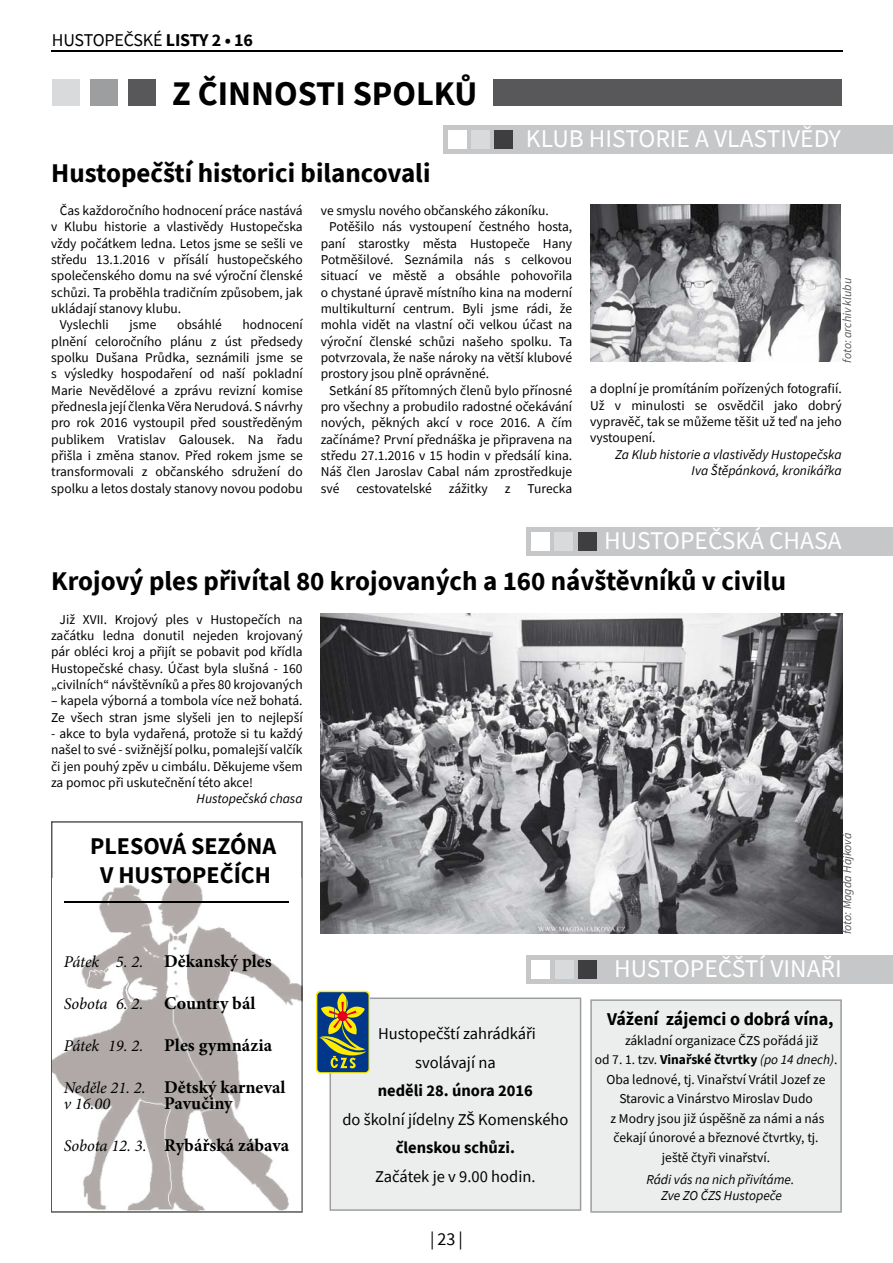
<style>
.page{position:relative;width:893px;height:1263px;background:#fff}
.page>*{position:absolute;margin:0;border:0;box-sizing:border-box;transform-origin:0 0}
.t1{font:700 34.5px "Source Sans Pro";color:#000}
.t2{font:700 27px "Source Sans Pro";color:#000}
.t3{font:25.5px "Source Sans Pro";color:#fff}
.t4{font:700 24px/28.8px "Source Sans Pro";color:#000;text-align:center}
.t5{font:700 18px "Minion Pro";color:#000}
.t6{font:18px "Source Sans Pro";letter-spacing:-.01em;color:#000}
.t7{font:700 18px "Source Sans Pro";color:#000}
.t8{font:16.5px/28.5px "Source Sans Pro";color:#000;text-align:center}
.t9{font:700 16.5px "Source Sans Pro";color:#000}
.t10{font:italic 16.5px "Minion Pro";color:#000}
.t11{font:13.5px/16.4px "Source Sans Pro";color:#000;text-align:justify}
.t12{font:italic 13.5px/16.4px "Source Sans Pro";color:#000;text-align:right}
.t13{font:700 13.5px "Source Sans Pro";color:#000}
.t14{font:italic 12px "Source Sans Pro";color:#58585a}
.s1{font-weight:700}
.s2{font-weight:400;font-style:italic;font-size:16.5px}
.s3{font-weight:700;font-style:normal;font-size:18px}
.s4{font-weight:400}
.s5{font-weight:400;font-style:italic}
</style>
<div class="page">
<hr style="left:51px;top:50px;width:791px;height:2px;background:#000">
<svg style="left:51px;top:821px;width:252px;height:392px"></svg>
<img style="left:52px;top:878px;width:251px;height:333px">
<div style="left:52px;top:79px;width:27px;height:27px;background:#d9dadb"></div>
<div style="left:90px;top:79px;width:28px;height:27px;background:#9c9e9f"></div>
<div style="left:128px;top:79px;width:28px;height:27px;background:#58585a"></div>
<div style="left:493px;top:79px;width:349px;height:27px;background:#58585a"></div>
<div style="left:443px;top:126px;width:450px;height:28px;background:#c6c7c8"></div>
<div style="left:448px;top:130px;width:19px;height:19px;background:#fff"></div>
<div style="left:471px;top:130px;width:19px;height:19px;background:#d9dadb"></div>
<div style="left:494px;top:130px;width:19px;height:19px;background:#3e3d40"></div>
<img style="left:590px;top:204px;width:251px;height:158px">
<div style="left:527px;top:528px;width:366px;height:28px;background:#c6c7c8"></div>
<div style="left:531px;top:532px;width:19px;height:19px;background:#fff"></div>
<div style="left:554px;top:532px;width:19px;height:19px;background:#d9dadb"></div>
<div style="left:578px;top:532px;width:19px;height:19px;background:#3e3d40"></div>
<div style="left:527px;top:955px;width:366px;height:28px;background:#c6c7c8"></div>
<div style="left:531px;top:960px;width:19px;height:18px;background:#fff"></div>
<div style="left:555px;top:960px;width:18px;height:18px;background:#d9dadb"></div>
<div style="left:578px;top:960px;width:19px;height:18px;background:#3e3d40"></div>
<img style="left:321px;top:613px;width:521px;height:321px">
<div style="left:590px;top:999px;width:252px;height:214px;background:#eceded"></div>
<div style="left:329px;top:998px;width:252px;height:213px;background:#eceded"></div>
<svg style="left:316px;top:991px;width:54px;height:82px"></svg>
<div style="left:317px;top:992px;width:51px;height:80px;background:#00378b;border-radius:4px"></div>
<svg style="left:319px;top:993px;width:47px;height:76px"></svg>
<hr style="left:65px;top:901px;width:224px;height:2px;background:#000">
<h3 class="t6" style="left:52px;top:28px;width:203px">HUSTOPEČSKÉ <span class="s1">LISTY 2 • 16</span></h3>
<h1 class="t1" style="left:172px;top:71px;width:307px">Z ČINNOSTI SPOLKŮ</h1>
<h2 class="t2" style="left:51px;top:155px;width:381px">Hustopečští historici bilancovali</h2>
<h3 class="t3" style="left:526px;top:122px;width:316px">KLUB HISTORIE A VLASTIVĚDY</h3>
<p class="t11" style="left:60px;top:202px;width:244px">Čas každoročního hodnocení práce nastává</p>
<p class="t11" style="left:51px;top:218px;width:253px">v Klubu historie a vlastivědy Hustopečska</p>
<p class="t11" style="left:51px;top:235px;width:253px">vždy počátkem ledna. Letos jsme se sešli ve</p>
<p class="t11" style="left:51px;top:251px;width:253px">středu 13.1.2016 v přísálí hustopečského</p>
<p class="t11" style="left:51px;top:267px;width:253px">společenského domu na své výroční členské</p>
<p class="t11" style="left:51px;top:284px;width:253px">schůzi. Ta proběhla tradičním způsobem, jak</p>
<p class="t11" style="left:51px;top:300px;width:131px">ukládají stanovy klubu.</p>
<p class="t11" style="left:60px;top:316px;width:51px">Vyslechli</p>
<p class="t11" style="left:130px;top:316px;width:28px">jsme</p>
<p class="t11" style="left:177px;top:316px;width:46px">obsáhlé</p>
<p class="t11" style="left:51px;top:316px;width:253px;text-indent:191px">hodnocení plnění celoročního plánu z úst předsedy spolku Dušana Průdka, seznámili jsme se s výsledky hospodaření od naší pokladní Marie Nevědělové a zprávu revizní komise přednesla její členka Věra Nerudová. S návrhy pro rok 2016 vystoupil před soustředěným publikem Vratislav Galousek. Na řadu přišla i změna stanov. Před rokem jsme se transformovali z občanského sdružení do spolku a letos dostaly stanovy novou podobu</p>
<p class="t11" style="left:321px;top:202px;width:229px">ve smyslu nového občanského zákoníku.</p>
<p class="t11" style="left:329px;top:218px;width:244px">Potěšilo nás vystoupení čestného hosta,</p>
<p class="t11" style="left:321px;top:235px;width:253px">paní starostky města Hustopeče Hany</p>
<p class="t11" style="left:321px;top:251px;width:253px">Potměšilové. Seznámila nás s celkovou</p>
<p class="t11" style="left:321px;top:267px;width:253px">situací ve městě a obsáhle pohovořila</p>
<p class="t11" style="left:321px;top:284px;width:253px">o chystané úpravě místního kina na moderní</p>
<p class="t11" style="left:321px;top:300px;width:253px">multikulturní centrum. Byli jsme rádi, že</p>
<p class="t11" style="left:321px;top:316px;width:253px">mohla vidět na vlastní oči velkou účast na</p>
<p class="t11" style="left:321px;top:333px;width:253px">výroční členské schůzi našeho spolku. Ta</p>
<p class="t11" style="left:321px;top:349px;width:253px">potvrzovala, že naše nároky na větší klubové</p>
<p class="t11" style="left:321px;top:365px;width:170px">prostory jsou plně oprávněné.</p>
<p class="t11" style="left:329px;top:382px;width:244px">Setkání 85 přítomných členů bylo přínosné</p>
<p class="t11" style="left:321px;top:398px;width:253px">pro všechny a probudilo radostné očekávání</p>
<p class="t11" style="left:321px;top:414px;width:253px">nových, pěkných akcí v roce 2016. A čím</p>
<p class="t11" style="left:321px;top:431px;width:253px">začínáme? První přednáška je připravena na</p>
<p class="t11" style="left:321px;top:447px;width:253px">středu 27.1.2016 v 15 hodin v předsálí kina.</p>
<p class="t11" style="left:321px;top:463px;width:253px">Náš člen Jaroslav Cabal nám zprostředkuje</p>
<p class="t11" style="left:321px;top:480px;width:20px">své</p>
<p class="t11" style="left:356px;top:480px;width:77px">cestovatelské</p>
<p class="t11" style="left:449px;top:480px;width:40px">zážitky</p>
<p class="t11" style="left:505px;top:480px;width:7px">z</p>
<p class="t11" style="left:527px;top:480px;width:46px">Turecka</p>
<p class="t14" style="left:839px;top:363px;width:86px;rotate:-90deg">foto: archiv klubu</p>
<p class="t11" style="left:590px;top:380px;width:253px">a doplní je promítáním pořízených fotografií.<br>Už v minulosti se osvědčil jako dobrý vypravěč, tak se můžeme těšit už teď na jeho vystoupení.</p>
<p class="t12" style="left:615px;top:446px;width:228px">Za Klub historie a vlastivědy Hustopečska<br>Iva Štěpánková, kronikářka</p>
<h3 class="t3" style="left:604px;top:524px;width:239px">HUSTOPEČSKÁ CHASA</h3>
<h2 class="t2" style="left:51px;top:564px;width:736px">Krojový ples přivítal 80 krojovaných a 160 návštěvníků v civilu</h2>
<p class="t11" style="left:51px;top:611px;width:253px;text-indent:9px">Již XVII. Krojový ples v Hustopečích na začátku ledna donutil nejeden krojovaný pár obléci kroj a přijít se pobavit pod křídla Hustopečské chasy. Účast byla slušná - 160 „civilních“ návštěvníků a přes 80 krojovaných</p>
<p class="t11" style="left:51px;top:692px;width:253px">– kapela výborná a tombola více než bohatá.<br>Ze všech stran jsme slyšeli jen to nejlepší</p>
<p class="t11" style="left:51px;top:725px;width:253px">- akce to byla vydařená, protože si tu každý našel to své - svižnější polku, pomalejší valčík či jen pouhý zpěv u cimbálu. Děkujeme všem za pomoc při uskutečnění této akce!</p>
<p class="t12" style="left:197px;top:790px;width:108px">Hustopečská chasa</p>
<h3 class="t4" style="left:90px;top:831px;width:187px">PLESOVÁ SEZÓNA<br>V HUSTOPEČÍCH</h3>
<h3 class="t5" style="left:64px;top:950px;width:209px"><span class="s2">Pátek 5. 2.</span> Děkanský ples</h3>
<p class="t10" style="left:64px;top:993px;width:193px">Sobota 6. 2. <span class="s3">Country bál</span></p>
<h3 class="t5" style="left:64px;top:1034px;width:210px"><span class="s2">Pátek 19. 2.</span> Ples gymnázia</h3>
<h3 class="t5" style="left:64px;top:1076px;width:223px"><span class="s2">Neděle 21. 2.</span> Dětský karneval</h3>
<p class="t10" style="left:64px;top:1094px;width:48px">v 16.00</p>
<h3 class="t5" style="left:164px;top:1092px;width:70px">Pavučiny</h3>
<h3 class="t5" style="left:64px;top:1134px;width:227px"><span class="s2">Sobota 12. 3.</span> Rybářská zábava</h3>
<p class="t8" style="left:378px;top:1019px;width:159px">Hustopečští zahrádkáři svolávají na</p>
<p class="t9" style="left:378px;top:1080px;width:157px">neděli 28. února 2016</p>
<p class="t8" style="left:342px;top:1105px;width:228px">do školní jídelny ZŠ Komenského</p>
<p class="t9" style="left:396px;top:1137px;width:121px">členskou schůzi.</p>
<p class="t8" style="left:375px;top:1162px;width:162px">Začátek je v 9.00 hodin.</p>
<h3 class="t6" style="left:430px;top:1227px;width:34px">| 23 |</h3>
<p class="t14" style="left:839px;top:934px;width:103px;rotate:-90deg">foto: Magda Hájková</p>
<h3 class="t3" style="left:614px;top:952px;width:229px">HUSTOPEČŠTÍ VINAŘI</h3>
<h3 class="t7" style="left:607px;top:1007px;width:228px">Vážení zájemci o dobrá vína,</h3>
<p class="t11" style="left:625px;top:1032px;width:195px">základní organizace ČZS pořádá již</p>
<p class="t13" style="left:595px;top:1051px;width:244px"><span class="s4">od 7. 1. tzv.</span> Vinařské čtvrtky <span class="s5">(po 14 dnech)</span><span class="s4">.</span></p>
<p class="t11" style="left:606px;top:1071px;width:220px">Oba lednové, tj. Vinařství Vrátil Jozef ze</p>
<p class="t11" style="left:619px;top:1090px;width:195px">Starovic a Vinárstvo Miroslav Dudo</p>
<p class="t11" style="left:610px;top:1110px;width:215px">z Modry jsou již úspěšně za námi a nás</p>
<p class="t11" style="left:613px;top:1129px;width:206px">čekají únorové a březnové čtvrtky, tj.</p>
<p class="t11" style="left:662px;top:1149px;width:110px">ještě čtyři vinařství.</p>
<p class="t12" style="left:646px;top:1171px;width:149px;text-align:center">Rádi vás na nich přivítáme.<br>Zve ZO ČZS Hustopeče</p>
</div>
